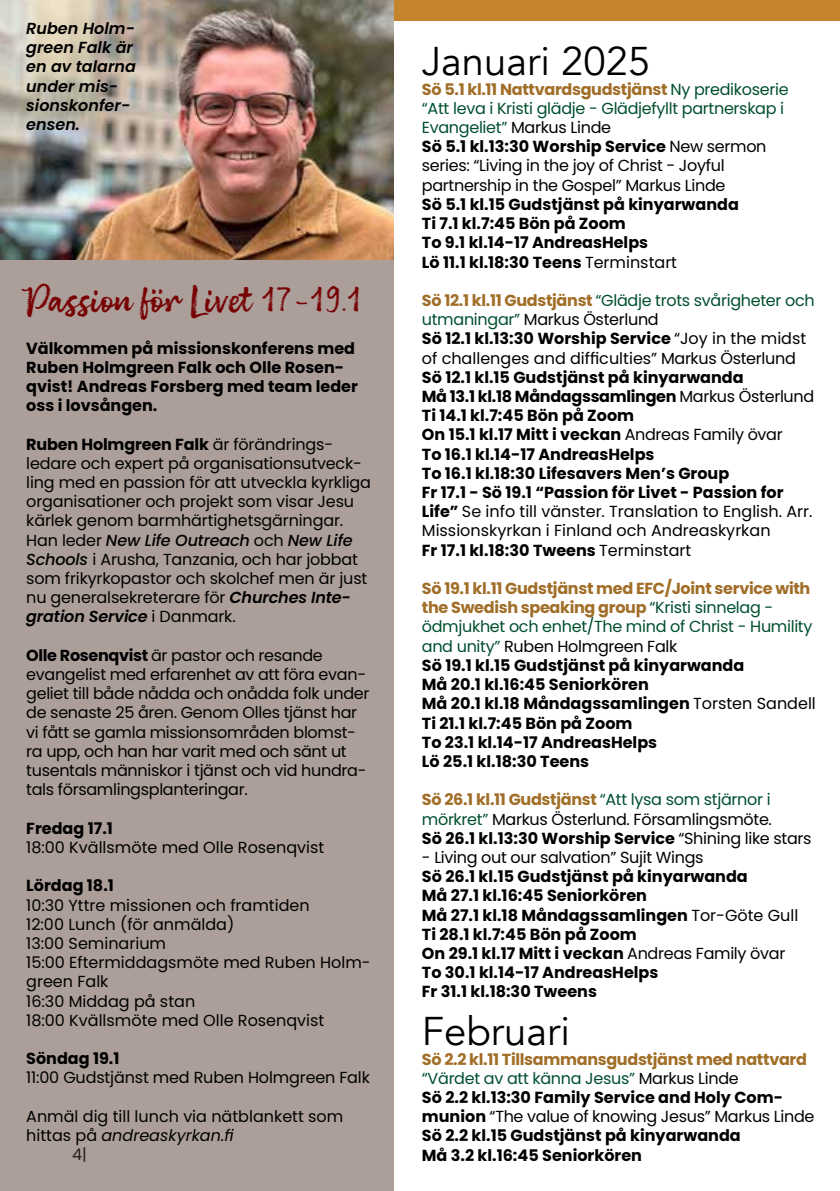
<style>
.page{position:relative;width:840px;height:1191px;background:#fff}
.page>*{position:absolute;margin:0;border:0;box-sizing:border-box;transform-origin:0 0}
.t1{font:40px "Avenir";color:#000}
.t2{font:28px "Brushberry Script";color:#770204}
.t3{font:700 16px/19.2px "Poppins";color:#000}
.t4{font:16px/19.2px "Poppins";letter-spacing:-.02em;color:#000}
.t5{font:16px/19.2px "Poppins";color:#000}
.t6{font:italic 600 16px/19.2px "Poppins";color:#000}
.s1{font-weight:700}
.s2{font-weight:500;font-style:italic}
.s3{font-weight:600;font-style:italic}
.s4{font-style:italic}
.s5{font-weight:700;color:#a16e28}
.s6{color:#004f2f}
.s7{font-weight:400}
.s8{color:#a16e28}
.s9{font-weight:400;color:#004f2f}
</style>
<div class="page">
<div style="left:0;top:17px;width:393px;height:1174px;background:#ac9f9a"></div>
<div style="left:393px;top:0;width:446px;height:20px;background:#c58429"></div>
<img style="left:0;top:0;width:393px;height:259px">
<p class="t6" style="left:26px;top:19px;width:111px">Ruben Holm&shy;green Falk är en av talarna under mis&shy;sionskonfer&shy;ensen.</p>
<h2 class="t2" style="left:22px;top:285px;width:341px">Passion för Livet 17-19.1</h2>
<p class="t3" style="left:26px;top:338px;width:333px">Välkommen på missionskonferens med<br>Ruben Holmgreen Falk och Olle Rosen&shy;qvist! Andreas Forsberg med team leder oss i lovsången.</p>
<p class="t4" style="left:26px;top:434px;width:346px"><span class="s1">Ruben Holmgreen Falk</span> är förändrings&shy;ledare och expert på organisationsutveck&shy;ling med en passion för att utveckla kyrkliga organisationer och projekt som visar Jesu kärlek genom barmhärtighetsgärningar.<br>Han leder <span class="s2">New Life Outreach</span> och <span class="s2">New Life Schools</span> i Arusha, Tanzania, och har jobbat som frikyrkopastor och skolchef men är just nu generalsekreterare för <span class="s3">Churches Inte&shy;gration Service</span> i Danmark.</p>
<p class="t4" style="left:26px;top:645px;width:344px"><span class="s1">Olle Rosenqvist</span> är pastor och resande evangelist med erfarenhet av att föra evan&shy;geliet till både nådda och onådda folk under de senaste 25 åren. Genom Olles tjänst har vi fått se gamla missionsområden blomst&shy;ra upp, och han har varit med och sänt ut tusentals människor i tjänst och vid hundra&shy;tals församlingsplanteringar.</p>
<p class="t3" style="left:26px;top:818px;width:88px">Fredag 17.1</p>
<p class="t5" style="left:26px;top:837px;width:299px">18:00 Kvällsmöte med Olle Rosenqvist</p>
<p class="t3" style="left:26px;top:876px;width:89px">Lördag 18.1</p>
<p class="t5" style="left:26px;top:895px;width:346px">10:30 Yttre missionen och framtiden<br>12:00 Lunch (för anmälda)<br>13:00 Seminarium<br>15:00 Eftermiddagsmöte med Ruben Holm&shy;green Falk<br>16:30 Middag på stan<br>18:00 Kvällsmöte med Olle Rosenqvist</p>
<p class="t3" style="left:26px;top:1049px;width:95px">Söndag 19.1</p>
<p class="t4" style="left:26px;top:1068px;width:345px">11:00 Gudstjänst med Ruben Holmgreen Falk</p>
<p class="t5" style="left:26px;top:1106px;width:318px">Anmäl dig till lunch via nätblankett som hittas på <span class="s4">andreaskyrkan.fi</span></p>
<p class="t4" style="left:72px;top:1144px;width:16px">4|</p>
<h1 class="t1" style="left:421px;top:38px;width:230px">Januari 2025</h1>
<p class="t4" style="left:421px;top:80px;width:368px"><span class="s5">Sö 5.1 kl.11 Nattvardsgudstjänst</span> <span class="s6">Ny predikoserie “Att leva i Kristi glädje - Glädjefyllt partnerskap i Evangeliet”</span> Markus Linde<br><span class="s1">Sö 5.1 kl.13:30 Worship Service</span> New sermon series: “Living in the joy of Christ - Joyful partnership in the Gospel” Markus Linde</p>
<p class="t3" style="left:421px;top:195px;width:318px">Sö 5.1 kl.15 Gudstjänst på kinyarwanda<br>Ti 7.1 kl.7:45 Bön på Zoom<br>To 9.1 kl.14-17 AndreasHelps<br>Lö 11.1 kl.18:30 Teens <span class="s7">Terminstart</span></p>
<p class="t4" style="left:421px;top:291px;width:394px"><span class="s5">Sö 12.1 kl.11 Gudstjänst</span> <span class="s6">“Glädje trots svårigheter och utmaningar”</span> Markus Österlund<br><span class="s1">Sö 12.1 kl.13:30 Worship Service</span> “Joy in the midst of challenges and difficulties” Markus Österlund</p>
<p class="t3" style="left:421px;top:368px;width:393px">Sö 12.1 kl.15 Gudstjänst på kinyarwanda<br>Må 13.1 kl.18 Måndagssamlingen <span class="s7">Markus Österlund </span>Ti 14.1 kl.7:45 Bön på Zoom<br>On 15.1 kl.17 Mitt i veckan <span class="s7">Andreas Family övar<br></span>To 16.1 kl.14-17 AndreasHelps<br>To 16.1 kl.18:30 Lifesavers Men’s Group<br>Fr 17.1 - Sö 19.1 “Passion för Livet - Passion for Life” <span class="s7">Se info till vänster. Translation to English. Arr.<br>Missionskyrkan i Finland och Andreaskyrkan<br></span>Fr 17.1 kl.18:30 Tweens <span class="s7">Terminstart</span></p>
<p class="t3" style="left:421px;top:579px;width:395px"><span class="s8">Sö 19.1 kl.11 Gudstjänst med EFC/Joint service with the Swedish speaking group</span> <span class="s9">“Kristi sinnelag - ödmjukhet och enhet/The mind of Christ - Humility and unity”</span> <span class="s7">Ruben Holmgreen Falk<br></span>Sö 19.1 kl.15 Gudstjänst på kinyarwanda<br>Må 20.1 kl.16:45 Seniorkören<br>Må 20.1 kl.18 Måndagssamlingen <span class="s7">Torsten Sandell </span>Ti 21.1 kl.7:45 Bön på Zoom<br>To 23.1 kl.14-17 AndreasHelps<br>Lö 25.1 kl.18:30 Teens</p>
<p class="t4" style="left:421px;top:790px;width:391px"><span class="s5">Sö 26.1 kl.11 Gudstjänst</span> <span class="s6">“Att lysa som stjärnor i mörkret”</span> Markus Österlund. Församlingsmöte.<br><span class="s1">Sö 26.1 kl.13:30 Worship Service</span> “Shining like stars</p>
<p class="t4" style="left:421px;top:848px;width:283px">- Living out our salvation” Sujit Wings</p>
<p class="t3" style="left:421px;top:867px;width:378px">Sö 26.1 kl.15 Gudstjänst på kinyarwanda<br>Må 27.1 kl.16:45 Seniorkören<br>Må 27.1 kl.18 Måndagssamlingen <span class="s7">Tor-Göte Gull </span>Ti 28.1 kl.7:45 Bön på Zoom<br>On 29.1 kl.17 Mitt i veckan <span class="s7">Andreas Family övar </span>To 30.1 kl.14-17 AndreasHelps<br>Fr 31.1 kl.18:30 Tweens</p>
<h1 class="t1" style="left:421px;top:1007px;width:150px">Februari</h1>
<p class="t3" style="left:421px;top:1049px;width:394px"><span class="s8">Sö 2.2 kl.11 Tillsammansgudstjänst med nattvard </span><span class="s9">“Värdet av att känna Jesus”</span> <span class="s7">Markus Linde<br></span>Sö 2.2 kl.13:30 Family Service and Holy Com&shy;munion <span class="s7">“The value of knowing Jesus” Markus Linde </span>Sö 2.2 kl.15 Gudstjänst på kinyarwanda<br>Må 3.2 kl.16:45 Seniorkören</p>
</div>
